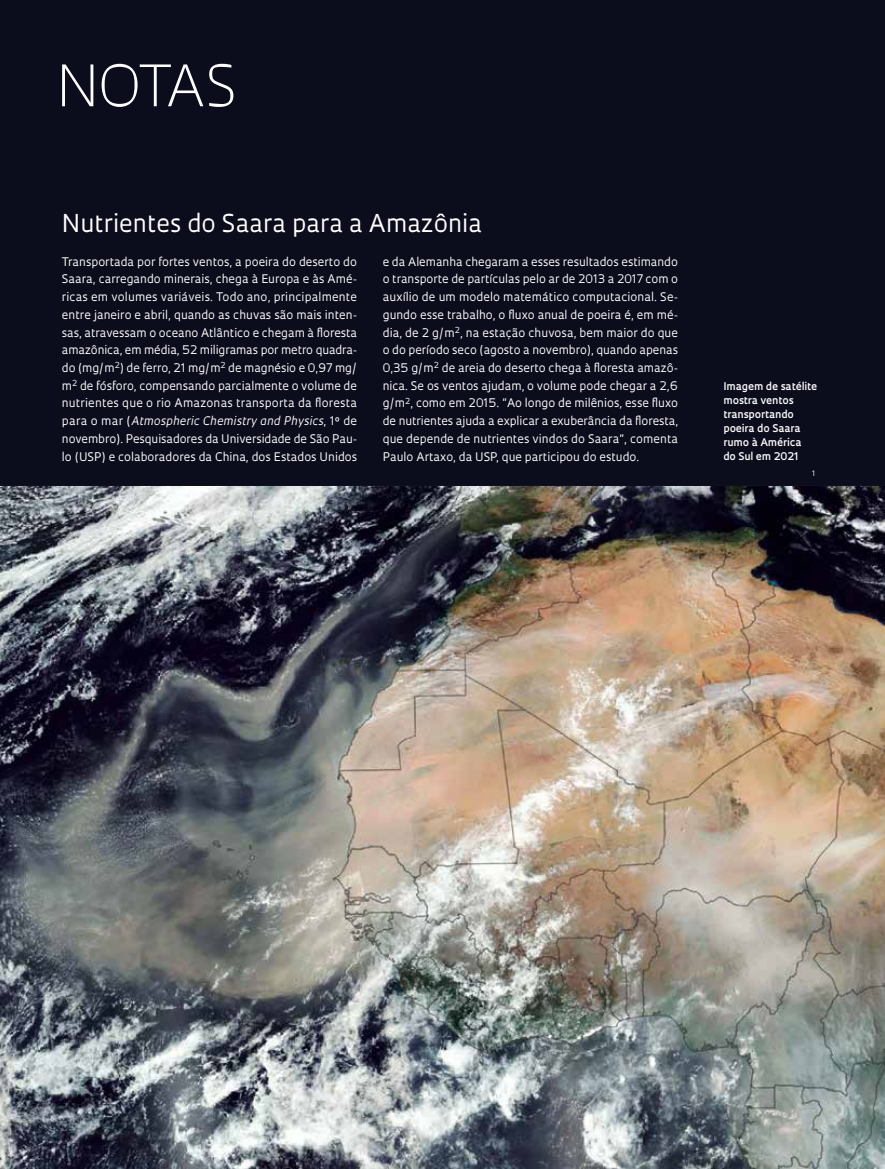
<style>
.page{position:relative;width:885px;height:1169px;background:#fff}
.page>*{position:absolute;margin:0;border:0;box-sizing:border-box;transform-origin:0 0}
.t1{font:300 55.5px "Oculum";letter-spacing:-.035em;color:#fff}
.t2{font:24px "Oculum";color:#fff}
.t3{font:11.55px/17.7px "Oculum";color:#fff;text-align:justify}
.t4{font:600 10.35px/14.1px "Oculum";color:#fff}
.t5{font:7.35px "Oculum";color:#fff}
.s1{font-style:italic}
</style>
<div class="page">
<div style="left:0;top:0;width:885px;height:1168px;background:#0b0c1c"></div>
<img style="left:0;top:486px;width:885px;height:682px">
<h1 class="t1" style="left:57px;top:48px;width:182px">NOTAS</h1>
<h2 class="t2" style="left:62px;top:207px;width:422px">Nutrientes do Saara para a Amazônia</h2>
<p class="t3" style="left:62px;top:252px;width:297px">Transportada por fortes ventos, a poeira do deserto do Saara, carregando minerais, chega à Europa e às Amé&shy;ricas em volumes variáveis. Todo ano, principalmente entre janeiro e abril, quando as chuvas são mais inten&shy;sas, atravessam o oceano Atlântico e chegam à floresta amazônica, em média, 52 miligramas por metro quadra&shy;do (mg/m<sup>2</sup>) de ferro, 21 mg/m<sup>2</sup> de magnésio e 0,97 mg/ m<sup>2</sup> de fósforo, compensando parcialmente o volume de nutrientes que o rio Amazonas transporta da floresta para o mar (<span class="s1">Atmospheric Chemistry and Physics</span>, 1º de novembro). Pesquisadores da Universidade de São Pau&shy;lo (USP) e colaboradores da China, dos Estados Unidos</p>
<p class="t3" style="left:383px;top:252px;width:297px">e da Alemanha chegaram a esses resultados estimando o transporte de partículas pelo ar de 2013 a 2017 com o auxílio de um modelo matemático computacional. Se&shy;gundo esse trabalho, o fluxo anual de poeira é, em mé&shy;dia, de 2 g/m<sup>2</sup>, na estação chuvosa, bem maior do que o do período seco (agosto a novembro), quando apenas 0,35 g/m<sup>2</sup> de areia do deserto chega à floresta amazô&shy;nica. Se os ventos ajudam, o volume pode chegar a 2,6 g/m<sup>2</sup>, como em 2015. “Ao longo de milênios, esse fluxo de nutrientes ajuda a explicar a exuberância da floresta, que depende de nutrientes vindos do Saara”, comenta Paulo Artaxo, da USP, que participou do estudo.</p>
<p class="t4" style="left:723px;top:378px;width:95px">Imagem de satélite mostra ventos transportando poeira do Saara rumo à América<br>do Sul em 2021</p>
<p class="t5" style="left:812px;top:469px;width:5px">1</p>
</div>
